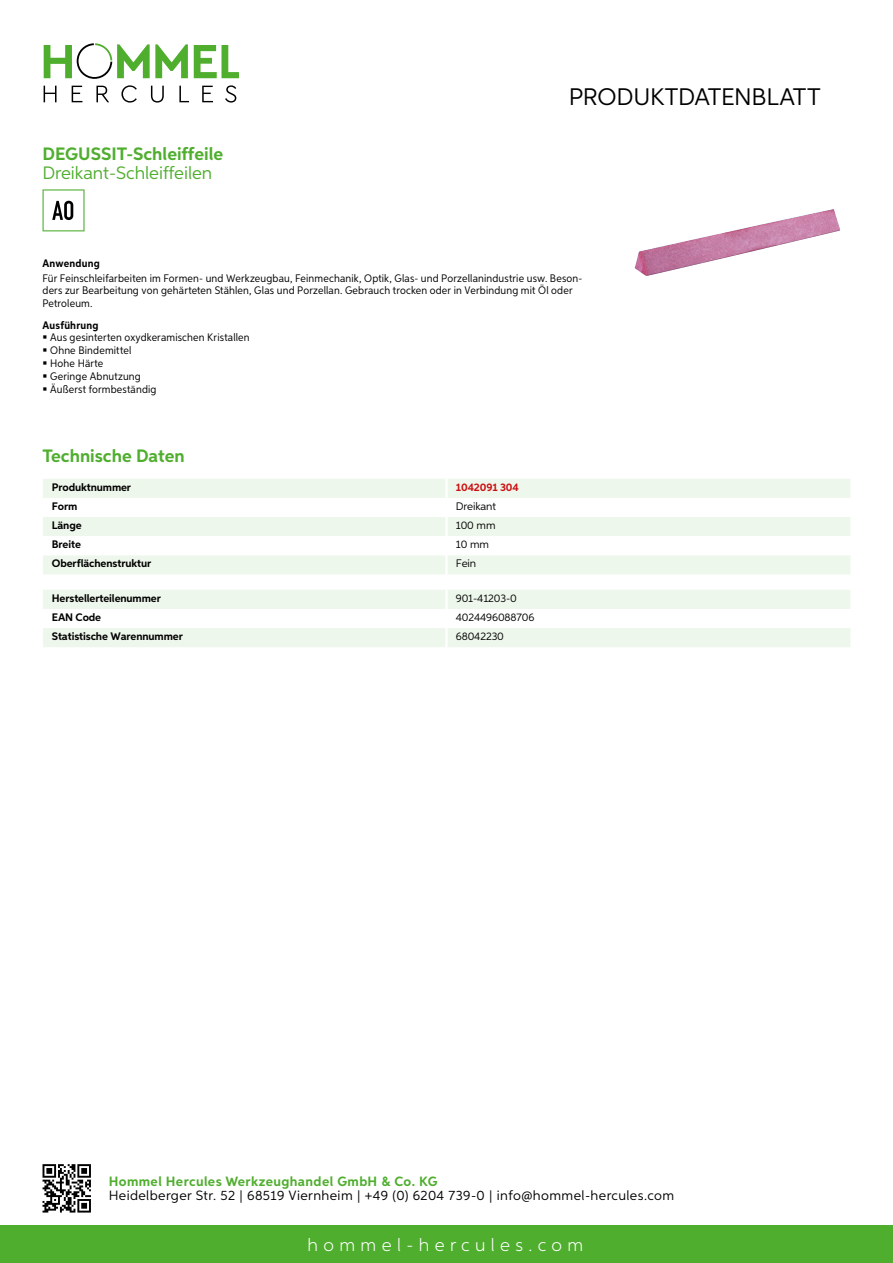
<style>
.page{position:relative;width:893px;height:1263px;background:#fff}
.page>*{position:absolute;margin:0;border:0;box-sizing:border-box;transform-origin:0 0}
.t1{font:24px "Aspira";letter-spacing:-.01em;color:#000}
.t2{font:700 18px "Aspira";color:#50ae2f}
.t3{font:18px "Aspira";color:#50ae2f}
.t4{font:300 18px "Aspira";letter-spacing:.3em;color:#fff}
.t5{font:13.5px "Aspira";letter-spacing:.03em;color:#000}
.t6{font:700 13.5px "Aspira";letter-spacing:.03em;color:#50ae2f}
.t7{font:10.95px/12.8px "Aspira Nar";letter-spacing:.015em;color:#000}
.t8{font:700 10.95px "Aspira";letter-spacing:-.01em;color:#000}
.t9{font:10.95px "Aspira";letter-spacing:-.01em;color:#000}
.t10{font:700 10.95px "Aspira Nar";letter-spacing:.02em;color:#000}
.t11{font:700 10.95px "Aspira";letter-spacing:-.01em;color:#cd1013}
</style>
<div class="page">
<div style="left:0;top:1226px;width:893px;height:37px;background:#50ae2f"></div>
<svg style="left:43px;top:1164px;width:48px;height:48px"></svg>
<svg style="left:194px;top:45px;width:45px;height:33px"></svg>
<svg style="left:44px;top:43px;width:144px;height:36px"></svg>
<svg style="left:44px;top:86px;width:13px;height:16px"></svg>
<svg style="left:72px;top:86px;width:10px;height:16px"></svg>
<svg style="left:96px;top:86px;width:13px;height:16px"></svg>
<svg style="left:121px;top:85px;width:16px;height:18px"></svg>
<svg style="left:151px;top:86px;width:13px;height:17px"></svg>
<svg style="left:179px;top:86px;width:10px;height:16px"></svg>
<svg style="left:202px;top:86px;width:11px;height:16px"></svg>
<svg style="left:225px;top:85px;width:11px;height:18px"></svg>
<div style="left:43px;top:479px;width:807px;height:95px;background:#eef7eb"></div>
<svg style="left:43px;top:498px;width:807px;height:57px"></svg>
<hr style="left:445px;top:479px;width:3px;height:19px;background:#fff">
<hr style="left:445px;top:498px;width:3px;height:19px;background:#fff">
<hr style="left:445px;top:517px;width:3px;height:19px;background:#fff">
<hr style="left:445px;top:536px;width:3px;height:19px;background:#fff">
<hr style="left:445px;top:555px;width:3px;height:19px;background:#fff">
<svg style="left:43px;top:590px;width:807px;height:57px"></svg>
<hr style="left:445px;top:628px;width:3px;height:19px;background:#fff">
<svg style="left:43px;top:189px;width:42px;height:42px"></svg>
<img style="left:634px;top:209px;width:207px;height:67px">
<h2 class="t2" style="left:43px;top:142px;width:182px">DEGUSSIT-Schleiffeile</h2>
<h2 class="t3" style="left:43px;top:162px;width:171px">Dreikant-Schleiffeilen</h2>
<h1 class="t1" style="left:569px;top:82px;width:253px">Produktdatenblatt</h1>
<p class="t10" style="left:43px;top:257px;width:59px">Anwendung</p>
<p class="t7" style="left:43px;top:273px;width:541px;line-height:12px">Für Feinschleifarbeiten im Formen- und Werkzeugbau, Feinmechanik, Optik, Glas- und Porzellanindustrie usw. Beson&shy;ders zur Bearbeitung von gehärteten Stählen, Glas und Porzellan. Gebrauch trocken oder in Verbindung mit Öl oder<br>Petroleum.</p>
<p class="t10" style="left:43px;top:318px;width:58px">Ausführung</p>
<p class="t7" style="left:50px;top:331px;width:201px">Aus gesinterten oxydkeramischen Kristallen<br>Ohne Bindemittel<br>Hohe Härte<br>Geringe Abnutzung<br>Äußerst formbeständig</p>
<h2 class="t2" style="left:43px;top:445px;width:144px">Technische Daten</h2>
<p class="t8" style="left:52px;top:480px;width:81px">Produktnummer</p>
<p class="t11" style="left:456px;top:480px;width:65px">1042091 304</p>
<p class="t8" style="left:52px;top:499px;width:27px">Form</p>
<p class="t9" style="left:456px;top:499px;width:42px">Dreikant</p>
<p class="t8" style="left:52px;top:518px;width:31px">Länge</p>
<p class="t9" style="left:456px;top:518px;width:41px">100 mm</p>
<p class="t8" style="left:52px;top:538px;width:31px">Breite</p>
<p class="t9" style="left:456px;top:538px;width:35px">10 mm</p>
<p class="t8" style="left:52px;top:557px;width:101px">Oberflächenstruktur</p>
<p class="t9" style="left:456px;top:557px;width:22px">Fein</p>
<p class="t8" style="left:52px;top:591px;width:111px">Herstellerteilenummer</p>
<p class="t9" style="left:456px;top:591px;width:63px">901-41203-0</p>
<p class="t8" style="left:52px;top:610px;width:51px">EAN Code</p>
<p class="t9" style="left:456px;top:610px;width:80px">4024496088706</p>
<p class="t8" style="left:52px;top:629px;width:132px">Statistische Warennummer</p>
<p class="t9" style="left:456px;top:630px;width:50px">68042230</p>
<p class="t6" style="left:109px;top:1172px;width:330px">Hommel Hercules Werkzeughandel GmbH &amp; Co. KG</p>
<p class="t5" style="left:109px;top:1187px;width:567px">Heidelberger Str. 52 | 68519 Viernheim | +49 (0) 6204 739-0 | info@hommel-hercules.com</p>
<h2 class="t4" style="left:307px;top:1234px;width:277px">hommel-hercules.com</h2>
</div>
